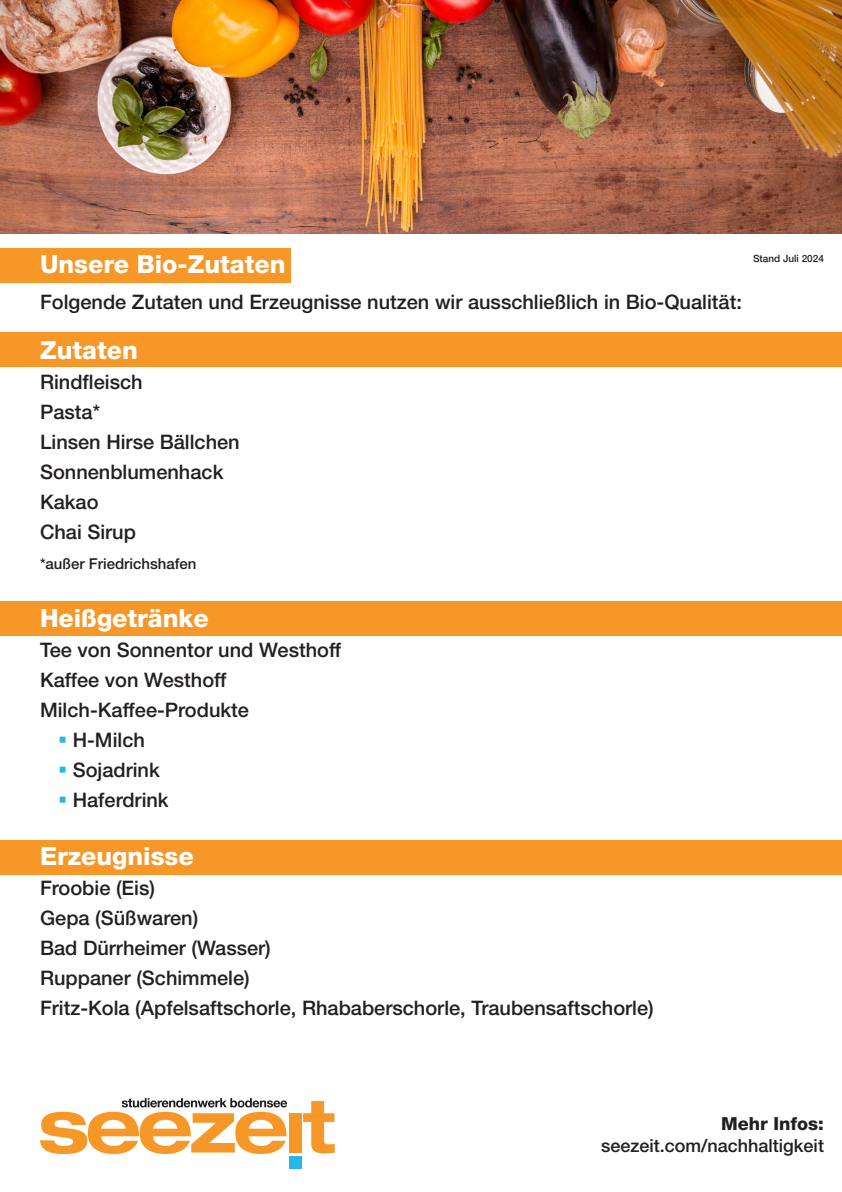
<style>
.page{position:relative;width:842px;height:1192px;background:#fff}
.page>*{position:absolute;margin:0;border:0;box-sizing:border-box;transform-origin:0 0}
.t1{font:800 25px "Helvetica Neue LT Std";color:#fff}
.t2{font:500 20px "Helvetica Neue LT Std";color:#231f20}
.t3{font:500 18px "Helvetica Neue LT Std";color:#231f20}
.t4{font:800 18px "Helvetica Neue LT Std";color:#231f20}
.t5{font:500 15px "Helvetica Neue LT Std";color:#231f20}
.t6{font:500 10px "Helvetica Neue LT Std";color:#231f20}
.s1{color:#26b6ea}
</style>
<div class="page">
<div style="left:0;top:248px;width:290px;height:34px;background:#f79727"></div>
<img style="left:0;top:0;width:842px;height:234px">
<div style="left:0;top:601px;width:842px;height:35px;background:#f79727"></div>
<div style="left:0;top:840px;width:842px;height:34px;background:#f79727"></div>
<svg style="left:40px;top:1098px;width:247px;height:56px"></svg>
<div style="left:289px;top:1113px;width:13px;height:39px;background:#f79727"></div>
<svg style="left:303px;top:1101px;width:32px;height:52px"></svg>
<div style="left:289px;top:1156px;width:12px;height:13px;background:#26b6ea"></div>
<div style="left:0;top:333px;width:842px;height:34px;background:#f79727"></div>
<p class="t1" style="left:40px;top:249px;width:247px">Unsere Bio-Zutaten</p>
<p class="t2" style="left:40px;top:290px;width:703px">Folgende Zutaten und Erzeugnisse nutzen wir ausschließlich in Bio-Qualität:</p>
<p class="t1" style="left:40px;top:335px;width:99px">Zutaten</p>
<p class="t2" style="left:40px;top:370px;width:104px">Rindfleisch</p>
<p class="t2" style="left:40px;top:400px;width:62px">Pasta*</p>
<p class="t2" style="left:40px;top:430px;width:201px">Linsen Hirse Bällchen</p>
<p class="t2" style="left:40px;top:460px;width:185px">Sonnenblumenhack</p>
<p class="t2" style="left:40px;top:490px;width:60px">Kakao</p>
<p class="t2" style="left:40px;top:520px;width:97px">Chai Sirup</p>
<p class="t5" style="left:40px;top:555px;width:158px">*außer Friedrichshafen</p>
<p class="t6" style="left:753px;top:253px;width:72px">Stand Juli 2024</p>
<p class="t1" style="left:40px;top:603px;width:170px">Heißgetränke</p>
<p class="t2" style="left:40px;top:638px;width:303px">Tee von Sonnentor und Westhoff</p>
<p class="t2" style="left:40px;top:668px;width:188px">Kaffee von Westhoff</p>
<p class="t2" style="left:40px;top:698px;width:210px">Milch-Kaffee-Produkte</p>
<p class="t2" style="left:58px;top:728px;width:88px"><span class="s1">▪</span> H-Milch</p>
<p class="t2" style="left:58px;top:758px;width:103px"><span class="s1">▪</span> Sojadrink</p>
<p class="t2" style="left:58px;top:788px;width:112px"><span class="s1">▪</span> Haferdrink</p>
<p class="t1" style="left:40px;top:841px;width:155px">Erzeugnisse</p>
<p class="t2" style="left:40px;top:876px;width:116px">Froobie (Eis)</p>
<p class="t2" style="left:40px;top:906px;width:160px">Gepa (Süßwaren)</p>
<p class="t2" style="left:40px;top:936px;width:232px">Bad Dürrheimer (Wasser)</p>
<p class="t2" style="left:40px;top:966px;width:211px">Ruppaner (Schimmele)</p>
<p class="t2" style="left:40px;top:996px;width:615px">Fritz-Kola (Apfelsaftschorle, Rhababerschorle, Traubensaftschorle)</p>
<p class="t4" style="left:721px;top:1113px;width:104px">Mehr Infos:</p>
<p class="t3" style="left:601px;top:1135px;width:224px">seezeit.com/nachhaltigkeit</p>
</div>
